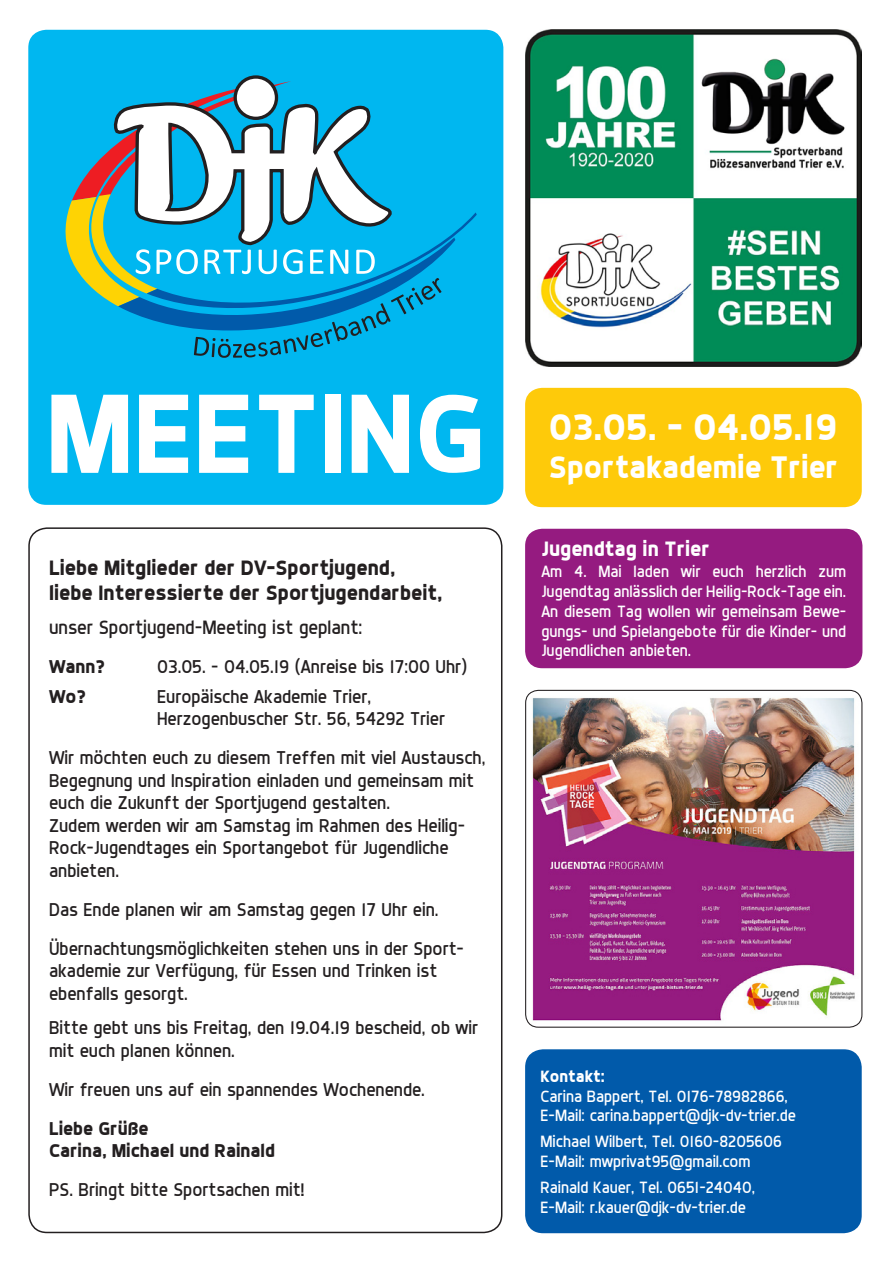
<style>
.page{position:relative;width:893px;height:1263px;background:#fff}
.page>*{position:absolute;margin:0;border:0;box-sizing:border-box;transform-origin:0 0}
.t1{font:700 112.8px "Dyno";color:#fff}
.t2{font:700 37.5px "Dyno";color:#fff}
.t3{font:700 31.5px "Dyno";color:#fff}
.t4{font:700 21px/25.2px "Dyno";color:#231f20}
.t5{font:700 21px "Dyno";color:#fff}
.t6{font:19.5px "Dyno";color:#231f20}
.t7{font:18.75px/22.5px "Dyno";color:#231f20}
.t8{font:700 18.75px/22.5px "Dyno";color:#231f20}
.t9{font:16.5px/19.8px "Dyno";color:#fff}
.t10{font:700 16.5px "Dyno";color:#fff}
</style>
<div class="page">
<img style="left:525px;top:30px;width:337px;height:336px">
<img style="left:526px;top:690px;width:336px;height:337px">
<div style="left:525px;top:690px;width:337px;height:338px;border:1px solid #231f20;border-radius:13px"></div>
<div style="left:28px;top:30px;width:475px;height:475px;background:#00b7f0;border-radius:18px"></div>
<svg style="left:114px;top:29px;width:279px;height:52px"></svg>
<svg style="left:65px;top:81px;width:412px;height:277px"></svg>
<div style="left:28px;top:527px;width:474px;height:706px;border:2px solid #231f20;border-radius:18px"></div>
<div style="left:525px;top:1049px;width:337px;height:184px;background:#015aaa;border-radius:18px"></div>
<div style="left:525px;top:388px;width:337px;height:119px;background:#feca0a;border-radius:17px"></div>
<div style="left:525px;top:529px;width:337px;height:139px;background:#951b80;border-radius:17px"></div>
<h1 class="t1" style="left:46px;top:365px;width:441px">MEETING</h1>
<p class="t4" style="left:49px;top:554px;width:395px">Liebe Mitglieder der DV-Sportjugend, liebe Interessierte der Sportjugendarbeit,</p>
<p class="t6" style="left:49px;top:616px;width:315px">unser Sportjugend-Meeting ist geplant:</p>
<p class="t8" style="left:49px;top:655px;width:58px">Wann?</p>
<p class="t7" style="left:157px;top:655px;width:312px">03.05. – 04.05.19 (Anreise bis 17:00 Uhr)</p>
<p class="t8" style="left:49px;top:685px;width:38px">Wo?</p>
<p class="t7" style="left:157px;top:685px;width:290px">Europäische Akademie Trier,<br>Herzogenbuscher Str. 56, 54292 Trier</p>
<p class="t7" style="left:49px;top:746px;width:438px">Wir möchten euch zu diesem Treffen mit viel Austausch, Begegnung und Inspiration einladen und gemeinsam mit euch die Zukunft der Sportjugend gestalten.<br>Zudem werden wir am Samstag im Rahmen des Heilig-Rock-Jugendtages ein Sportangebot für Jugendliche anbieten.</p>
<p class="t7" style="left:49px;top:890px;width:416px;line-height:39px">Das Ende planen wir am Samstag gegen 17 Uhr ein.<br>Übernachtungsmöglichkeiten stehen uns in der Sport-</p>
<p class="t7" style="left:49px;top:959px;width:390px">akademie zur Verfügung, für Essen und Trinken ist ebenfalls gesorgt.</p>
<p class="t7" style="left:49px;top:1016px;width:431px">Bitte gebt uns bis Freitag, den 19.04.19 bescheid, ob wir mit euch planen können.</p>
<p class="t7" style="left:49px;top:1078px;width:377px">Wir freuen uns auf ein spannendes Wochenende.</p>
<p class="t8" style="left:49px;top:1117px;width:227px">Liebe Grüße<br>Carina, Michael und Rainald</p>
<p class="t7" style="left:49px;top:1178px;width:257px">PS. Bringt bitte Sportsachen mit!</p>
<h2 class="t2" style="left:549px;top:404px;width:290px">03.05. – 04.05.19</h2>
<h3 class="t3" style="left:549px;top:448px;width:291px">Sportakademie Trier</h3>
<p class="t5" style="left:541px;top:536px;width:170px">Jugendtag in Trier</p>
<p class="t9" style="left:541px;top:561px;width:306px;text-align:justify">Am 4. Mai laden wir euch herzlich zum Jugendtag anlässlich der Heilig-Rock-Tage ein.<br>An diesem Tag wollen wir gemeinsam Bewe&shy;gungs- und Spielangebote für die Kinder- und Jugendlichen anbieten.</p>
<p class="t10" style="left:541px;top:1066px;width:66px">Kontakt:</p>
<p class="t9" style="left:541px;top:1086px;width:257px">Carina Bappert, Tel. 0176-78982866,<br>E-Mail: carina.bappert@djk-dv-trier.de</p>
<p class="t9" style="left:541px;top:1131px;width:243px">Michael Wilbert, Tel. 0160-8205606<br>E-Mail: mwprivat95@gmail.com</p>
<p class="t9" style="left:541px;top:1177px;width:216px">Rainald Kauer, Tel. 0651-24040,<br>E-Mail: r.kauer@djk-dv-trier.de</p>
</div>
